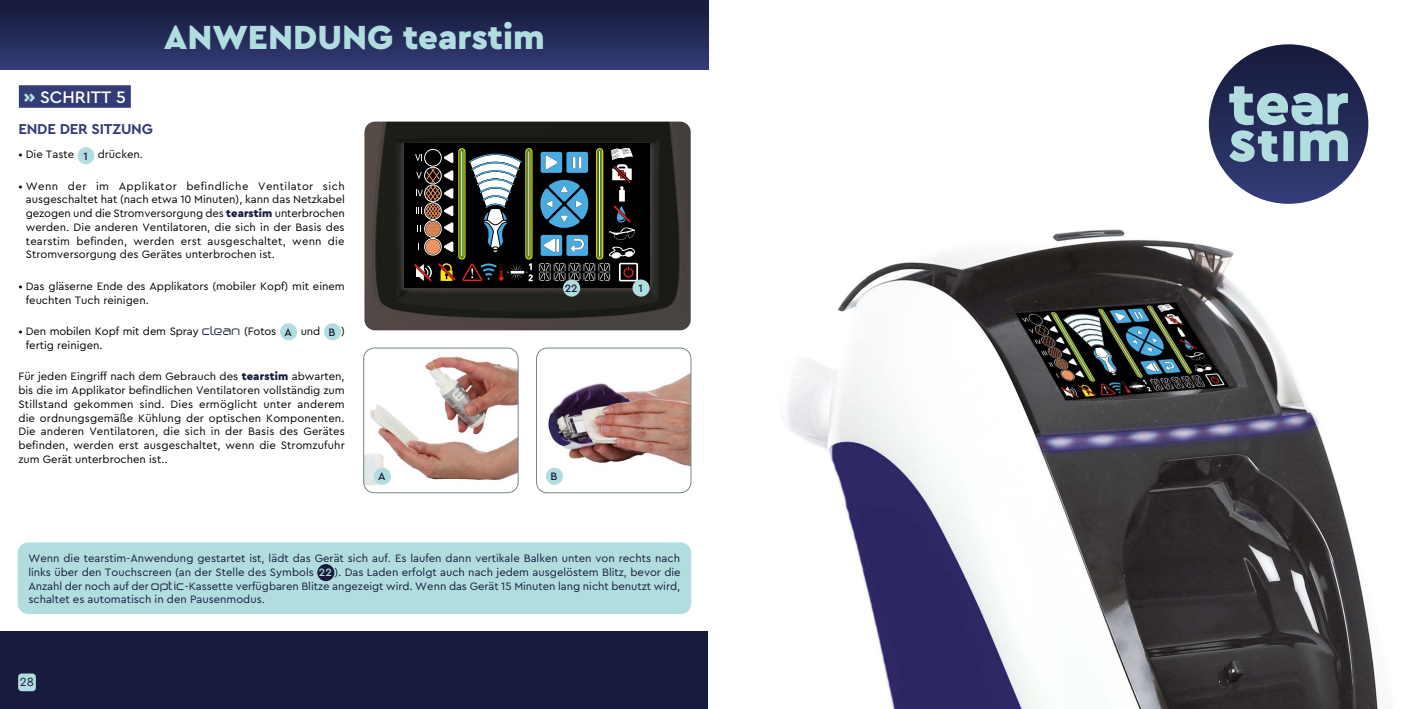
<style>
.page{position:relative;width:1418px;height:709px;background:#fff}
.page>*{position:absolute;margin:0;border:0;box-sizing:border-box;transform-origin:0 0}
.t1{font:900 35px "Cera Pro";color:#b2dddf}
.t2{font:500 17.5px "Cera Pro";color:#fff}
.t3{font:700 15px "Cera Pro";letter-spacing:-.015em;color:#333c77}
.t4{font:12.5px "Cera Pro";color:#171b3d}
.t5{font:11.25px/13.8px "Cera Pro";color:#000;text-align:justify}
.t6{font:11.25px/13.8px "Cera Pro";color:#171b3d;text-align:justify}
.t7{font:500 11.25px "Cera Pro";color:#171b3d}
.s1{font-weight:900;color:#b2dddf}
.s2{font-weight:500;color:#171b3d}
.s3{font-weight:900;color:#171b3d}
.s4{font-family:"Birdman";color:#171b3d}
.s5{font-weight:500;color:#b2dddf}
.s6{font-family:"Birdman"}
</style>
<div class="page">
<div style="left:0;top:631px;width:709px;height:78px;background:#171b3d"></div>
<div style="left:18px;top:673px;width:18px;height:18px;background:#b2dddf;border-radius:4px"></div>
<div style="left:0;top:0;width:709px;height:69px;background:linear-gradient(to bottom,#141838,#323c75)"></div>
<div style="left:18px;top:542px;width:673px;height:72px;background:#b2dddf;border-radius:11px"></div>
<div style="left:317px;top:564px;width:17px;height:17px;background:#171b3d;border-radius:50%"></div>
<div style="left:19px;top:85px;width:112px;height:23px;background:#333c77"></div>
<div style="left:77px;top:147px;width:18px;height:17px;background:#b2dddf;border-radius:50%"></div>
<div style="left:280px;top:323px;width:17px;height:17px;background:#b2dddf;border-radius:50%"></div>
<div style="left:324px;top:323px;width:17px;height:17px;background:#b2dddf;border-radius:50%"></div>
<img style="left:365px;top:348px;width:153px;height:145px">
<div style="left:363px;top:348px;width:155px;height:145px;border:1px solid #74868b;border-radius:11px"></div>
<img style="left:536px;top:373px;width:155px;height:116px">
<div style="left:536px;top:348px;width:155px;height:145px;border:1px solid #74868b;border-radius:11px"></div>
<img style="left:364px;top:122px;width:326px;height:208px">
<div style="left:403px;top:143px;width:246px;height:145px;background:#000"></div>
<svg style="left:619px;top:263px;width:19px;height:18px"></svg>
<svg style="left:414px;top:147px;width:222px;height:135px"></svg>
<div style="left:374px;top:467px;width:17px;height:18px;background:#b2dddf;border-radius:50%"></div>
<div style="left:546px;top:467px;width:17px;height:18px;background:#b2dddf;border-radius:50%"></div>
<div style="left:632px;top:279px;width:17px;height:18px;background:#b2dddf;border-radius:50%"></div>
<div style="left:563px;top:279px;width:17px;height:18px;background:#b2dddf;border-radius:50%"></div>
<img style="left:781px;top:126px;width:597px;height:583px">
<svg style="left:1208px;top:44px;width:160px;height:160px;background:#2a315d"></svg>
<svg style="left:1229px;top:86px;width:118px;height:76px;background:#6e889e"></svg>
<h1 class="t1" style="left:164px;top:14px;width:382px">ANWENDUNG tearstim</h1>
<h2 class="t2" style="left:24px;top:85px;width:104px"><span class="s1">»</span> SCHRITT 5</h2>
<h3 class="t3" style="left:18px;top:119px;width:136px">ENDE DER SITZUNG</h3>
<p class="t5" style="left:18px;top:147px;width:126px">• Die Taste <span class="s2">1</span> drücken.</p>
<p class="t5" style="left:26px;top:178px;width:320px;text-indent:-7px">• Wenn der im Applikator befindliche Ventilator sich ausgeschaltet hat (nach etwa 10 Minuten), kann das Netzkabel gezogen und die Stromversorgung des <span class="s3">tearstim</span> unterbrochen werden. Die anderen Ventilatoren, die sich in der Basis des tearstim befinden, werden erst ausgeschaltet, wenn die Stromversorgung des Gerätes unterbrochen ist.</p>
<p class="t5" style="left:26px;top:279px;width:320px;text-indent:-7px">• Das gläserne Ende des Applikators (mobiler Kopf) mit einem feuchten Tuch reinigen.</p>
<p class="t5" style="left:26px;top:324px;width:320px;text-indent:-7px">• Den mobilen Kopf mit dem Spray <span class="s4">clean</span> (Fotos <span class="s2">A</span> und <span class="s2">B</span> ) fertig reinigen.</p>
<p class="t5" style="left:18px;top:369px;width:328px">Für jeden Eingriff nach dem Gebrauch des <span class="s3">tearstim</span> abwarten, bis die im Applikator befindlichen Ventilatoren vollständig zum Stillstand gekommen sind. Dies ermöglicht unter anderem die ordnungsgemäße Kühlung der optischen Komponenten.<br>Die anderen Ventilatoren, die sich in der Basis des Gerätes befinden, werden erst ausgeschaltet, wenn die Stromzufuhr zum Gerät unterbrochen ist..</p>
<p class="t7" style="left:564px;top:280px;width:14px">22</p>
<p class="t7" style="left:638px;top:281px;width:6px">1</p>
<p class="t7" style="left:378px;top:469px;width:9px">A</p>
<p class="t7" style="left:550px;top:469px;width:8px">B</p>
<p class="t6" style="left:28px;top:551px;width:654px">Wenn die tearstim-Anwendung gestartet ist, lädt das Gerät sich auf. Es laufen dann vertikale Balken unten von rechts nach links über den Touchscreen (an der Stelle des Symbols <span class="s5">22</span> ). Das Laden erfolgt auch nach jedem ausgelöstem Blitz, bevor die Anzahl der noch auf der <span class="s6">optic</span>-Kassette verfügbaren Blitze angezeigt wird. Wenn das Gerät 15 Minuten lang nicht benutzt wird, schaltet es automatisch in den Pausenmodus.</p>
<p class="t4" style="left:20px;top:673px;width:16px">28</p>
</div>
